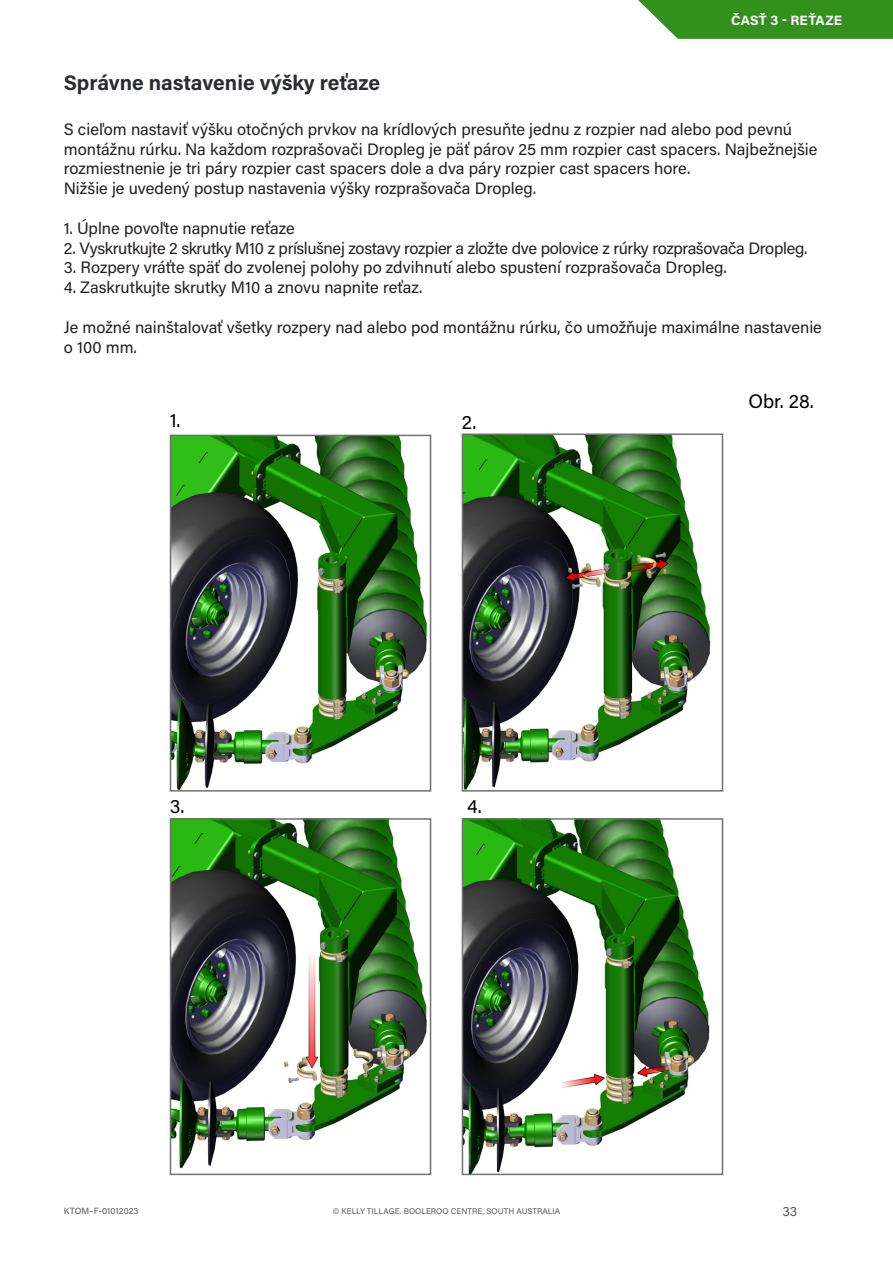
<style>
.page{position:relative;width:893px;height:1263px;background:#fff}
.page>*{position:absolute;margin:0;border:0;box-sizing:border-box;transform-origin:0 0}
.Body_Sub_Headings{font:700 21px "Acumin Pro";letter-spacing:-.005em;color:#2c2d32}
.t1{font:19.5px "Acumin Pro";color:#000}
.t2{font:16.5px/19.8px "Acumin Pro";color:#231f20}
.t3{font:16.5px "Acumin Pro";letter-spacing:-.02em;color:#231f20}
.Tab_Label_White{font:700 13.5px "Acumin Pro";letter-spacing:.015em;color:#fff}
.t4{font:13.5px "Acumin Pro";color:#565a5c}
.t5{font:9px "Acumin Pro";color:#565a5c}
.t6{font:8.25px "Acumin Pro";color:#565a5c}
</style>
<div class="page">
<svg style="left:638px;top:0;width:255px;height:39px;background:#43992f"></svg>
<img style="left:465px;top:436px;width:246px;height:353px">
<div style="left:462px;top:433px;width:261px;height:359px;border:2px solid #717074"></div>
<img style="left:173px;top:821px;width:254px;height:348px">
<div style="left:170px;top:818px;width:261px;height:357px;border:2px solid #717074"></div>
<img style="left:173px;top:438px;width:254px;height:351px">
<div style="left:170px;top:435px;width:261px;height:357px;border:2px solid #717074"></div>
<img style="left:465px;top:821px;width:245px;height:351px">
<div style="left:462px;top:818px;width:261px;height:357px;border:2px solid #717074"></div>
<p class="Tab_Label_White" style="left:731px;top:11px;width:113px">ČASŤ 3 - REŤAZE</p>
<p class="Body_Sub_Headings" style="left:64px;top:68px;width:318px">Správne nastavenie výšky reťaze</p>
<p class="t2" style="left:64px;top:119px;width:755px">S cieľom nastaviť výšku otočných prvkov na krídlových presuňte jednu z rozpier nad alebo pod pevnú montážnu rúrku. Na každom rozprašovači Dropleg je päť párov 25 mm rozpier cast spacers. Najbežnejšie rozmiestnenie je tri páry rozpier cast spacers dole a dva páry rozpier cast spacers hore.<br>Nižšie je uvedený postup nastavenia výšky rozprašovača Dropleg.</p>
<p class="t2" style="left:64px;top:218px;width:232px">1. Úplne povoľte napnutie reťaze</p>
<p class="t3" style="left:64px;top:236px;width:745px">2. Vyskrutkujte 2 skrutky M10 z príslušnej zostavy rozpier a zložte dve polovice z rúrky rozprašovača Dropleg.</p>
<p class="t2" style="left:64px;top:257px;width:665px">3. Rozpery vráťte späť do zvolenej polohy po zdvihnutí alebo spustení rozprašovača Dropleg.</p>
<p class="t2" style="left:64px;top:277px;width:360px">4. Zaskrutkujte skrutky M10 a znovu napnite reťaz.</p>
<p class="t2" style="left:64px;top:317px;width:760px">Je možné nainštalovať všetky rozpery nad alebo pod montážnu rúrku, čo umožňuje maximálne nastavenie o 100 mm.</p>
<p class="t1" style="left:170px;top:407px;width:12px">1.</p>
<p class="t1" style="left:462px;top:409px;width:16px">2.</p>
<p class="t1" style="left:170px;top:793px;width:16px">3.</p>
<p class="t1" style="left:467px;top:793px;width:16px">4.</p>
<p class="t1" style="left:748px;top:387px;width:67px">Obr. 28.</p>
<p class="t5" style="left:64px;top:1205px;width:76px">KTOM–F-01012023</p>
<p class="t6" style="left:333px;top:1205px;width:229px">© KELLY TILLAGE. BOOLEROO CENTRE, SOUTH AUSTRALIA</p>
<p class="t4" style="left:783px;top:1201px;width:16px">33</p>
</div>
